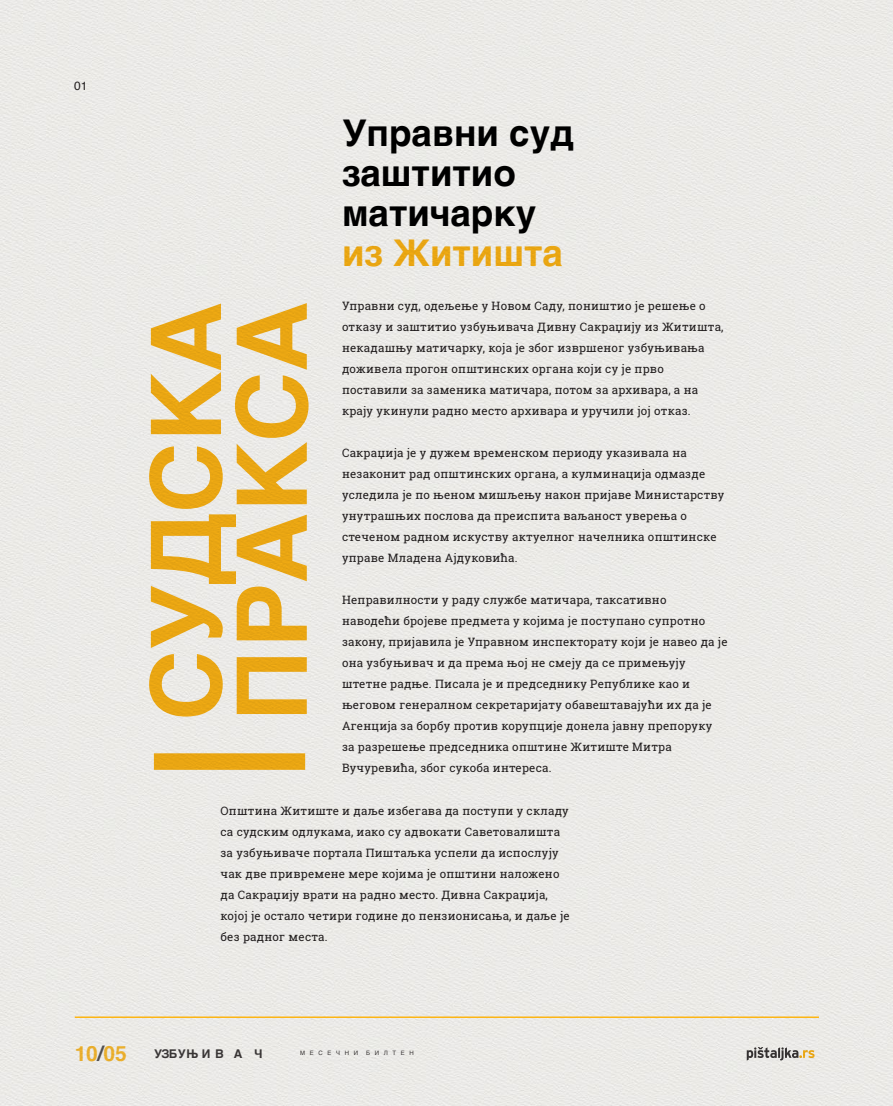
<style>
.page{position:relative;width:893px;height:1106px;background:#ebeae7}
.page>*{position:absolute;margin:0;border:0;box-sizing:border-box;transform-origin:0 0}
.t1{font:700 97.65px/85.8px "Helvetica";color:#fdb515}
.t2{font:700 36.9px/39.9px "Helvetica";color:#000}
.t3{font:700 36.9px "Helvetica";color:#fdb515}
.t4{font:700 21px "Helvetica";color:#fdb515}
.t5{font:700 12px "Helvetica";letter-spacing:-.01em;color:#231f20}
.t6{font:12px "Helvetica";color:#231f20}
.t7{font:11.55px/21px "Roboto Slab";letter-spacing:.02em;color:#231f20}
.t8{font:6px "Helvetica";color:#231f20}
.s1{color:#414042}
</style>
<div class="page">
<svg style="left:747px;top:1047px;width:67px;height:13px"></svg>
<hr style="left:75px;top:1016px;width:744px;height:2px;background:#fdb515">
<div style="left:154px;top:753px;width:151px;height:16px;background:#e9a613"></div>
<p class="t6" style="left:74px;top:77px;width:15px">01</p>
<h1 class="t1" style="left:145px;top:721px;width:421px;rotate:-90deg">СУДСКА<br>ПРАКСА</h1>
<h2 class="t2" style="left:342px;top:113px;width:233px">Управни суд заштитио матичарку</h2>
<h2 class="t3" style="left:342px;top:223px;width:223px">из Житишта</h2>
<p class="t7" style="left:342px;top:295px;width:383px">Управни суд, одељење у Новом Саду, поништио је решење о отказу и заштитио узбуњивача Дивну Сакраџију из Житишта, некадашњу матичарку, која је због извршеног узбуњивања доживела прогон општинских органа који су је прво поставили за заменика матичара, потом за архивара, а на крају укинули радно место архивара и уручили јој отказ.</p>
<p class="t7" style="left:342px;top:442px;width:384px">Сакраџија је у дужем временском периоду указивала на незаконит рад општинских органа, а кулминација одмазде уследила је по њеном мишљењу након пријаве Министарству унутрашњих послова да преиспита ваљаност уверења о стеченом радном искуству актуелног начелника општинске управе Младена Ајдуковића.</p>
<p class="t7" style="left:342px;top:589px;width:387px">Неправилности у раду службе матичара, таксативно<br>наводећи бројеве предмета у којима је поступано супротно закону, пријавила је Управном инспекторату који је навео да је она узбуњивач и да према њој не смеју да се примењују штетне радње. Писала је и председнику Републике као и његовом генералном секретаријату обавештавајући их да је Агенција за борбу против корупције донела јавну препоруку<br>за разрешење председника општине Житиште Митра Вучуревића, због сукоба интереса.</p>
<p class="t7" style="left:220px;top:800px;width:351px">Општина Житиште и даље избегава да поступи у складу са судским одлукама, иако су адвокати Саветовалишта за узбуњиваче портала Пиштаљка успели да испослују чак две привремене мере којима је општини наложено да Сакраџију врати на радно место. Дивна Сакраџија, којој је остало четири године до пензионисања, и даље је без радног места.</p>
<h3 class="t4" style="left:74px;top:1036px;width:54px">10<span class="s1">/</span>05</h3>
<p class="t5" style="left:154px;top:1044px;width:110px">УЗБУЊ И В А Ч</p>
<p class="t8" style="left:300px;top:1048px;width:59px">М Е С Е Ч Н И</p>
<p class="t8" style="left:366px;top:1048px;width:49px">Б И Л Т Е Н</p>
</div>
